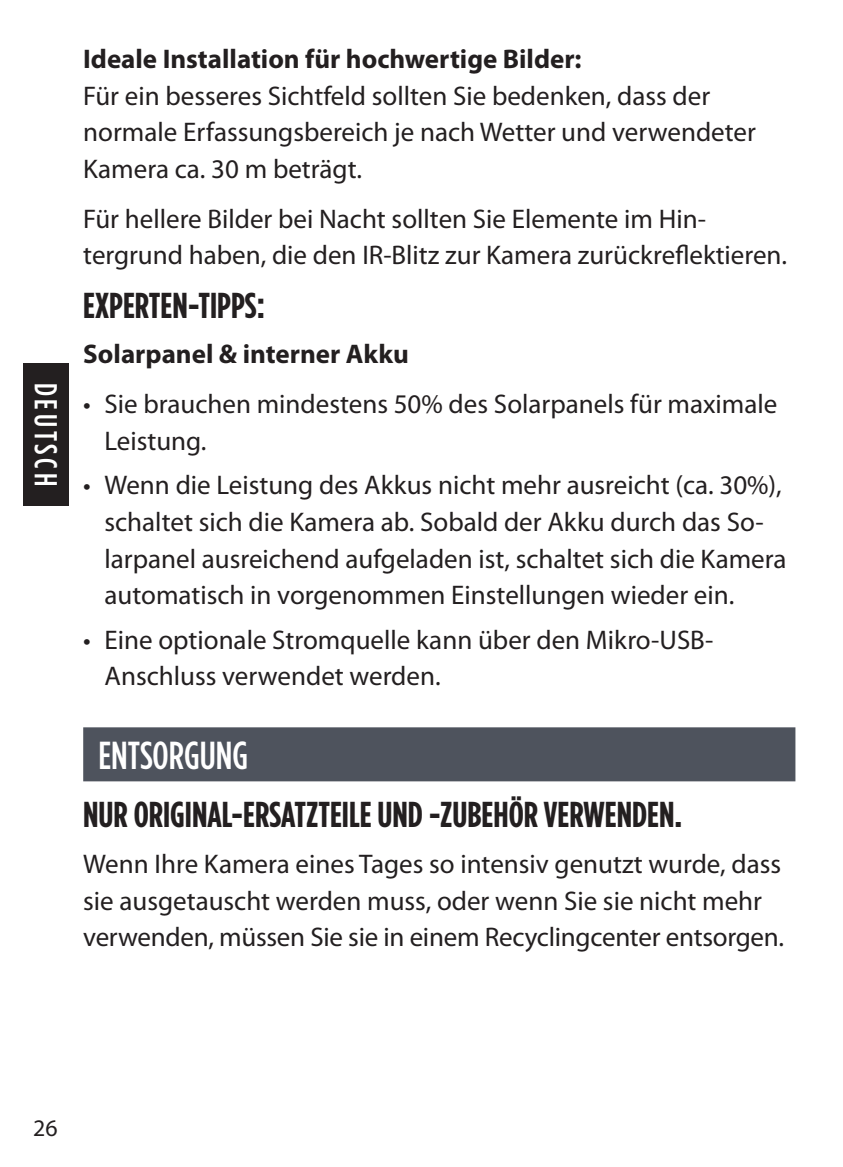
<style>
.page{position:relative;width:843px;height:1167px;background:#fff}
.page>*{position:absolute;margin:0;border:0;box-sizing:border-box;transform-origin:0 0}
.t1{font:500 39px "Gotham Condensed";color:#fff}
.t2{font:700 36px "Gotham Condensed";color:#231f20}
.t3{font:500 31.8px "Gotham Condensed";letter-spacing:.12em;color:#fff}
.t4{font:27px/36.6px "Myriad Pro";color:#231f20}
.t5{font:700 27px "Myriad Pro";color:#231f20}
.t6{font:23.7px "Myriad Pro";color:#231f20}
</style>
<div class="page">
<div style="left:23px;top:363px;width:45px;height:142px;background:#231f20"></div>
<div style="left:83px;top:727px;width:712px;height:54px;background:#4e535d"></div>
<p class="t3" style="left:64px;top:382px;width:105px;rotate:90deg">DEUTSCH</p>
<p class="t5" style="left:83px;top:44px;width:500px">Ideale Installation für hochwertige Bilder:</p>
<p class="t4" style="left:83px;top:78px;width:674px">Für ein besseres Sichtfeld sollten Sie bedenken, dass der normale Erfassungsbereich je nach Wetter und verwendeter<br>Kamera ca. 30 m beträgt.</p>
<p class="t4" style="left:83px;top:201px;width:705px">Für hellere Bilder bei Nacht sollten Sie Elemente im Hin&shy;tergrund haben, die den IR-Blitz zur Kamera zurückreflektieren.</p>
<h2 class="t2" style="left:83px;top:284px;width:183px">EXPERTEN-TIPPS:</h2>
<p class="t5" style="left:83px;top:339px;width:327px">Solarpanel &amp; interner Akku</p>
<p class="t4" style="left:104px;top:386px;width:674px;text-indent:-21px">• Sie brauchen mindestens 50% des Solarpanels für maximale<br>Leistung.</p>
<p class="t4" style="left:104px;top:467px;width:683px;text-indent:-21px">• Wenn die Leistung des Akkus nicht mehr ausreicht (ca. 30%), schaltet sich die Kamera ab. Sobald der Akku durch das So&shy;larpanel ausreichend aufgeladen ist, schaltet sich die Kamera automatisch in vorgenommen Einstellungen wieder ein.</p>
<p class="t4" style="left:104px;top:622px;width:610px;text-indent:-21px">• Eine optionale Stromquelle kann über den Mikro-USB-<br>Anschluss verwendet werden.</p>
<h1 class="t1" style="left:98px;top:732px;width:151px">ENTSORGUNG</h1>
<h2 class="t2" style="left:83px;top:793px;width:600px">NUR ORIGINAL-ERSATZTEILE UND -ZUBEHÖR VERWENDEN.</h2>
<p class="t4" style="left:83px;top:846px;width:702px">Wenn Ihre Kamera eines Tages so intensiv genutzt wurde, dass sie ausgetauscht werden muss, oder wenn Sie sie nicht mehr verwenden, müssen Sie sie in einem Recyclingcenter entsorgen.</p>
<p class="t6" style="left:33px;top:1115px;width:26px">26</p>
</div>
